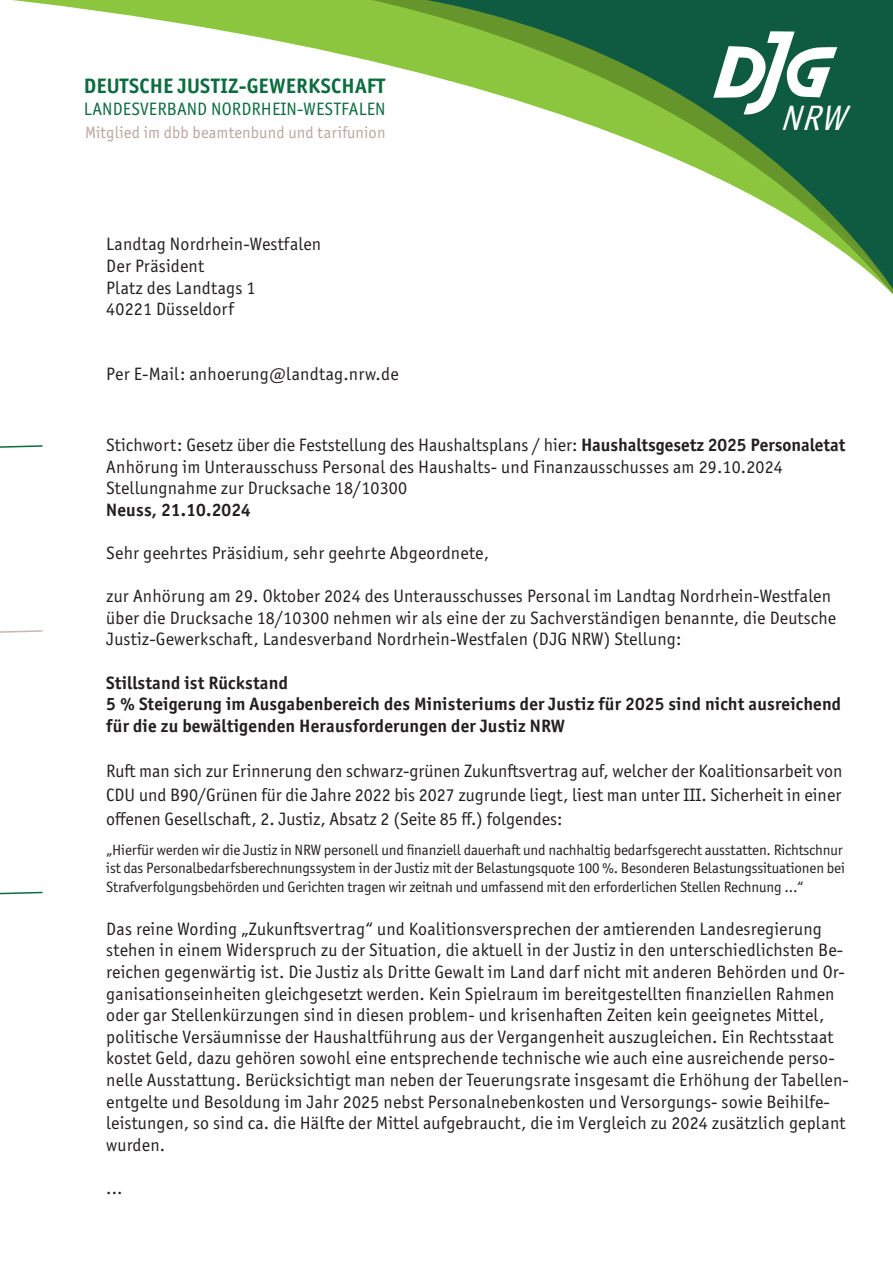
<style>
.page{position:relative;width:893px;height:1263px;background:#fff}
.page>*{position:absolute;margin:0;border:0;box-sizing:border-box;transform-origin:0 0}
.t1{font:italic 35.4px "Officina Sans ITC Pro";color:#fff}
.t2{font:700 21px "Officina Sans ITC Pro";letter-spacing:.01em;color:#0c6c3f}
.t3{font:18px/21.6px "Officina Sans ITC Pro";letter-spacing:.01em;color:#231f20}
.t4{font:700 18px/21.6px "Officina Sans ITC Pro";letter-spacing:.01em;color:#231f20}
.t5{font:18px "Officina Sans ITC Pro";letter-spacing:.005em;color:#0c6c3f}
.t6{font:16.5px "Officina Sans ITC Pro";letter-spacing:.01em;color:#bba59c}
.t7{font:15px/18px "Officina Sans ITC Pro";letter-spacing:-.01em;color:#231f20}
.s1{font-weight:700}
</style>
<div class="page">
<svg style="left:12px;top:0;width:280px;height:44px"></svg>
<svg style="left:300px;top:0;width:593px;height:295px"></svg>
<svg style="left:713px;top:31px;width:124px;height:84px"></svg>
<svg style="left:0;top:445px;width:43px;height:3px"></svg>
<svg style="left:0;top:630px;width:43px;height:3px"></svg>
<svg style="left:0;top:891px;width:43px;height:4px"></svg>
<p class="t2" style="left:84px;top:72px;width:303px">DEUTSCHE JUSTIZ-GEWERKSCHAFT</p>
<p class="t5" style="left:84px;top:98px;width:303px">LANDESVERBAND NORDRHEIN-WESTFALEN</p>
<p class="t6" style="left:85px;top:123px;width:302px">Mitglied im dbb beamtenbund und tarifunion</p>
<p class="t3" style="left:106px;top:233px;width:217px">Landtag Nordrhein-Westfalen</p>
<p class="t3" style="left:106px;top:255px;width:99px">Der Präsident</p>
<p class="t3" style="left:106px;top:277px;width:151px">Platz des Landtags 1</p>
<p class="t3" style="left:106px;top:298px;width:129px">40221 Düsseldorf</p>
<p class="t3" style="left:106px;top:363px;width:294px">Per E-Mail: anhoerung@landtag.nrw.de</p>
<p class="t1" style="left:780px;top:97px;width:78px">NRW</p>
<p class="t3" style="left:106px;top:434px;width:741px">Stichwort: Gesetz über die Feststellung des Haushaltsplans / hier: <span class="s1">Haushaltsgesetz 2025 Personaletat<br></span>Anhörung im Unterausschuss Personal des Haushalts- und Finanzausschusses am 29.10.2024<br>Stellungnahme zur Drucksache 18/10300</p>
<p class="t4" style="left:106px;top:499px;width:146px">Neuss, 21.10.2024</p>
<p class="t3" style="left:106px;top:542px;width:384px">Sehr geehrtes Präsidium, sehr geehrte Abgeordnete,</p>
<p class="t3" style="left:106px;top:585px;width:731px">zur Anhörung am 29. Oktober 2024 des Unterausschusses Personal im Landtag Nordrhein-Westfalen über die Drucksache 18/10300 nehmen wir als eine der zu Sachverständigen benannte, die Deutsche<br>Justiz-Gewerkschaft, Landesverband Nordrhein-Westfalen (DJG NRW) Stellung:</p>
<p class="t4" style="left:106px;top:672px;width:183px">Stillstand ist Rückstand</p>
<p class="t4" style="left:106px;top:693px;width:736px">5 % Steigerung im Ausgabenbereich des Ministeriums der Justiz für 2025 sind nicht ausreichend für die zu bewältigenden Herausforderungen der Justiz NRW</p>
<p class="t3" style="left:106px;top:759px;width:738px;line-height:24px;text-align:justify">Ruft man sich zur Erinnerung den schwarz-grünen Zukunftsvertrag auf, welcher der Koalitionsarbeit von CDU und B90/Grünen für die Jahre 2022 bis 2027 zugrunde liegt, liest man unter III. Sicherheit in einer offenen Gesellschaft, 2. Justiz, Absatz 2 (Seite 85 ff.) folgendes:</p>
<p class="t7" style="left:106px;top:841px;width:740px">„Hierfür werden wir die Justiz in NRW personell und finanziell dauerhaft und nachhaltig bedarfsgerecht ausstatten. Richtschnur ist das Personalbedarfsberechnungssystem in der Justiz mit der Belastungsquote 100 %. Besonderen Belastungssituationen bei<br>Strafverfolgungsbehörden und Gerichten tragen wir zeitnah und umfassend mit den erforderlichen Stellen Rechnung ...“</p>
<p class="t3" style="left:106px;top:918px;width:744px">Das reine Wording „Zukunftsvertrag“ und Koalitionsversprechen der amtierenden Landesregierung stehen in einem Widerspruch zu der Situation, die aktuell in der Justiz in den unterschiedlichsten Be&shy;reichen gegenwärtig ist. Die Justiz als Dritte Gewalt im Land darf nicht mit anderen Behörden und Or&shy;ganisationseinheiten gleichgesetzt werden. Kein Spielraum im bereitgestellten finanziellen Rahmen oder gar Stellenkürzungen sind in diesen problem- und krisenhaften Zeiten kein geeignetes Mittel, politische Versäumnisse der Haushaltführung aus der Vergangenheit auszugleichen. Ein Rechtsstaat kostet Geld, dazu gehören sowohl eine entsprechende technische wie auch eine ausreichende perso&shy;nelle Ausstattung. Berücksichtigt man neben der Teuerungsrate insgesamt die Erhöhung der Tabellen&shy;entgelte und Besoldung im Jahr 2025 nebst Personalnebenkosten und Versorgungs- sowie Beihilfe&shy;leistungen, so sind ca. die Hälfte der Mittel aufgebraucht, die im Vergleich zu 2024 zusätzlich geplant wurden.</p>
<p class="t3" style="left:106px;top:1177px;width:18px">...</p>
</div>
